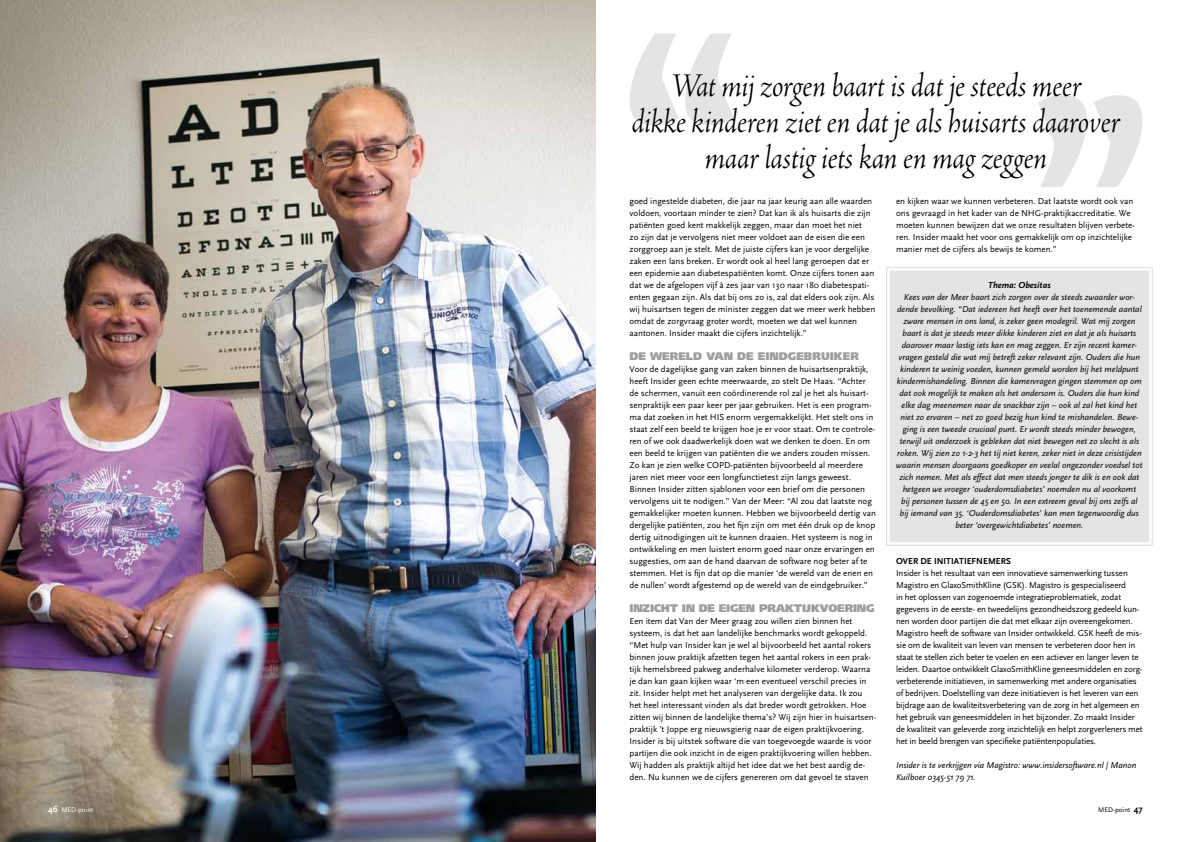
<style>
.page{position:relative;width:1191px;height:842px;background:#fff}
.page>*{position:absolute;margin:0;border:0;box-sizing:border-box;transform-origin:0 0}
.t1{font:700 300px "AD Scala Sans";color:#e3e4e4}
.t2{font:35px/36px "Adobe Jenson MM It 371 35";color:#000;text-align:center}
.t3{font:900 11px "Frutiger";letter-spacing:-.015em;color:#9c9e9f}
.t4{font:9px/12px "AD Scala Sans Romein";color:#000}
.t5{font:italic 9px/12px "AD Scala Sans";color:#000;text-align:center}
.t6{font:700 9px "AD Scala Sans";color:#000}
.t7{font:italic 700 9px "AD Scala Sans";color:#000}
.t8{font:7px "AD Scala Sans Romein";color:#000}
.t9{font:7px "AD Scala Sans Romein";color:#fff}
.s1{font-family:"AD Scala Sans";font-weight:700;font-size:9px}
</style>
<div class="page">
<img style="left:0;top:0;width:595px;height:842px">
<div style="left:886px;top:267px;width:267px;height:279px;background:#e3e4e4"></div>
<div style="left:887px;top:268px;width:264px;height:277px;border:2px solid #fff"></div>
<p class="t9" style="left:48px;top:806px;width:47px"><span class="s1">46</span> MED-point</p>
<h1 class="t1" style="left:616px;top:-27px;width:133px">“</h1>
<h2 class="t2" style="left:632px;top:69px;width:490px">Wat mij zorgen baart is dat je steeds meer<br>dikke kinderen ziet en dat je als huisarts daarover maar lastig iets kan en mag zeggen</h2>
<p class="t4" style="left:629px;top:195px;width:247px">goed ingestelde diabeten, die jaar na jaar keurig aan alle waarden voldoen, voortaan minder te zien? Dat kan ik als huisarts die zijn patiënten goed kent makkelijk zeggen, maar dan moet het niet<br>zo zijn dat je vervolgens niet meer voldoet aan de eisen die een zorggroep aan je stelt. Met de juiste cijfers kan je voor dergelijke zaken een lans breken. Er wordt ook al heel lang geroepen dat er een epidemie aan diabetespatiënten komt. Onze cijfers tonen aan dat we de afgelopen vijf à zes jaar van 130 naar 180 diabetespati&shy;ënten gegaan zijn. Als dat bij ons zo is, zal dat elders ook zijn. Als wij huisartsen tegen de minister zeggen dat we meer werk hebben omdat de zorgvraag groter wordt, moeten we dat wel kunnen aantonen. Insider maakt die cijfers inzichtelijk.”</p>
<p class="t3" style="left:629px;top:349px;width:231px">DE WERELD VAN DE EINDGEBRUIKER</p>
<p class="t4" style="left:629px;top:363px;width:248px">Voor de dagelijkse gang van zaken binnen de huisartsenpraktijk, heeft Insider geen echte meerwaarde, zo stelt De Haas. “Achter de schermen, vanuit een coördinerende rol zal je het als huisart&shy;senpraktijk een paar keer per jaar gebruiken. Het is een program&shy;ma dat zoeken in het HIS enorm vergemakkelijkt. Het stelt ons in staat zelf een beeld te krijgen hoe je er voor staat. Om te controle&shy;ren of we ook daadwerkelijk doen wat we denken te doen. En om een beeld te krijgen van patiënten die we anders zouden missen.<br>Zo kan je zien welke COPD-patiënten bijvoorbeeld al meerdere jaren niet meer voor een longfunctietest zijn langs geweest.<br>Binnen Insider zitten sjablonen voor een brief om die personen vervolgens uit te nodigen.” Van der Meer: “Al zou dat laatste nog gemakkelijker moeten kunnen. Hebben we bijvoorbeeld dertig van dergelijke patiënten, zou het fijn zijn om met één druk op de knop dertig uitnodigingen uit te kunnen draaien. Het systeem is nog in ontwikkeling en men luistert enorm goed naar onze ervaringen en suggesties, om aan de hand daarvan de software nog beter af te stemmen. Het is fijn dat op die manier ‘de wereld van de enen en de nullen’ wordt afgestemd op de wereld van de eindgebruiker.”</p>
<p class="t3" style="left:629px;top:601px;width:247px">INZICHT IN DE EIGEN PRAKTIJKVOERING</p>
<p class="t4" style="left:629px;top:615px;width:248px">Een item dat Van der Meer graag zou willen zien binnen het systeem, is dat het aan landelijke benchmarks wordt gekoppeld. “Met hulp van Insider kan je wel al bijvoorbeeld het aantal rokers binnen jouw praktijk afzetten tegen het aantal rokers in een prak&shy;tijk hemelsbreed pakweg anderhalve kilometer verderop. Waarna je dan kan gaan kijken waar ‘m een eventueel verschil precies in zit. Insider helpt met het analyseren van dergelijke data. Ik zou het heel interessant vinden als dat breder wordt getrokken. Hoe zitten wij binnen de landelijke thema’s? Wij zijn hier in huisartsen&shy;praktijk ’t Joppe erg nieuwsgierig naar de eigen praktijkvoering.<br>Insider is bij uitstek software die van toegevoegde waarde is voor partijen die ook inzicht in de eigen praktijkvoering willen hebben.<br>Wij hadden als praktijk altijd het idee dat we het best aardig de&shy;den. Nu kunnen we de cijfers genereren om dat gevoel te staven</p>
<h1 class="t1" style="left:1025px;top:41px;width:133px">”</h1>
<p class="t4" style="left:896px;top:195px;width:240px">en kijken waar we kunnen verbeteren. Dat laatste wordt ook van ons gevraagd in het kader van de NHG-praktijkaccreditatie. We moeten kunnen bewijzen dat we onze resultaten blijven verbete&shy;ren. Insider maakt het voor ons gemakkelijk om op inzichtelijke manier met de cijfers als bewijs te komen.”</p>
<p class="t7" style="left:988px;top:280px;width:64px">Thema: Obesitas</p>
<p class="t5" style="left:896px;top:291px;width:248px">Kees van der Meer baart zich zorgen over de steeds zwaarder wor&shy;dende bevolking. “Dat iedereen het heeft over het toenemende aantal zware mensen in ons land, is zeker geen modegril. Wat mij zorgen baart is dat je steeds meer dikke kinderen ziet en dat je als huisarts daarover maar lastig iets kan en mag zeggen. Er zijn recent kamer&shy;vragen gesteld die wat mij betreft zeker relevant zijn. Ouders die hun kinderen te weinig voeden, kunnen gemeld worden bij het meldpunt kindermishandeling. Binnen die kamervragen gingen stemmen op om dat ook mogelijk te maken als het andersom is. Ouders die hun kind elke dag meenemen naar de snackbar zijn – ook al zal het kind het niet zo ervaren – net zo goed bezig hun kind te mishandelen. Bewe&shy;ging is een tweede cruciaal punt. Er wordt steeds minder bewogen, terwijl uit onderzoek is gebleken dat niet bewegen net zo slecht is als roken. Wij zien zo 1-2-3 het tij niet keren, zeker niet in deze crisistijden waarin mensen doorgaans goedkoper en veelal ongezonder voedsel tot zich nemen. Met als effect dat men steeds jonger te dik is en ook dat hetgeen we vroeger ‘ouderdomsdiabetes’ noemden nu al voorkomt<br>bij personen tussen de 45 en 50. In een extreem geval bij ons zelfs al bij iemand van 35. ‘Ouderdomsdiabetes’ kan men tegenwoordig dus beter ‘overgewichtdiabetes’ noemen.</p>
<p class="t6" style="left:896px;top:556px;width:116px">OVER DE INITIATIEFNEMERS</p>
<p class="t4" style="left:896px;top:567px;width:248px">Insider is het resultaat van een innovatieve samenwerking tussen Magistro en GlaxoSmithKline (GSK). Magistro is gespecialiseerd<br>in het oplossen van zogenoemde integratieproblematiek, zodat gegevens in de eerste- en tweedelijns gezondheidszorg gedeeld kun&shy;nen worden door partijen die dat met elkaar zijn overeengekomen.<br>Magistro heeft de software van Insider ontwikkeld. GSK heeft de mis&shy;sie om de kwaliteit van leven van mensen te verbeteren door hen in staat te stellen zich beter te voelen en een actiever en langer leven te leiden. Daartoe ontwikkelt GlaxoSmithKline geneesmiddelen en zorg&shy;verbeterende initiatieven, in samenwerking met andere organisaties of bedrijven. Doelstelling van deze initiatieven is het leveren van een bijdrage aan de kwaliteitsverbetering van de zorg in het algemeen en het gebruik van geneesmiddelen in het bijzonder. Zo maakt Insider de kwaliteit van geleverde zorg inzichtelijk en helpt zorgverleners met het in beeld brengen van specifieke patiëntenpopulaties.</p>
<p class="t5" style="left:896px;top:759px;width:242px;text-align:left">Insider is te verkrijgen via Magistro: www.insidersoftware.nl | Manon<br>Kuilboer 0345-51 79 71.</p>
<p class="t8" style="left:1098px;top:806px;width:46px">MED-point <span class="s1">47</span></p>
</div>
